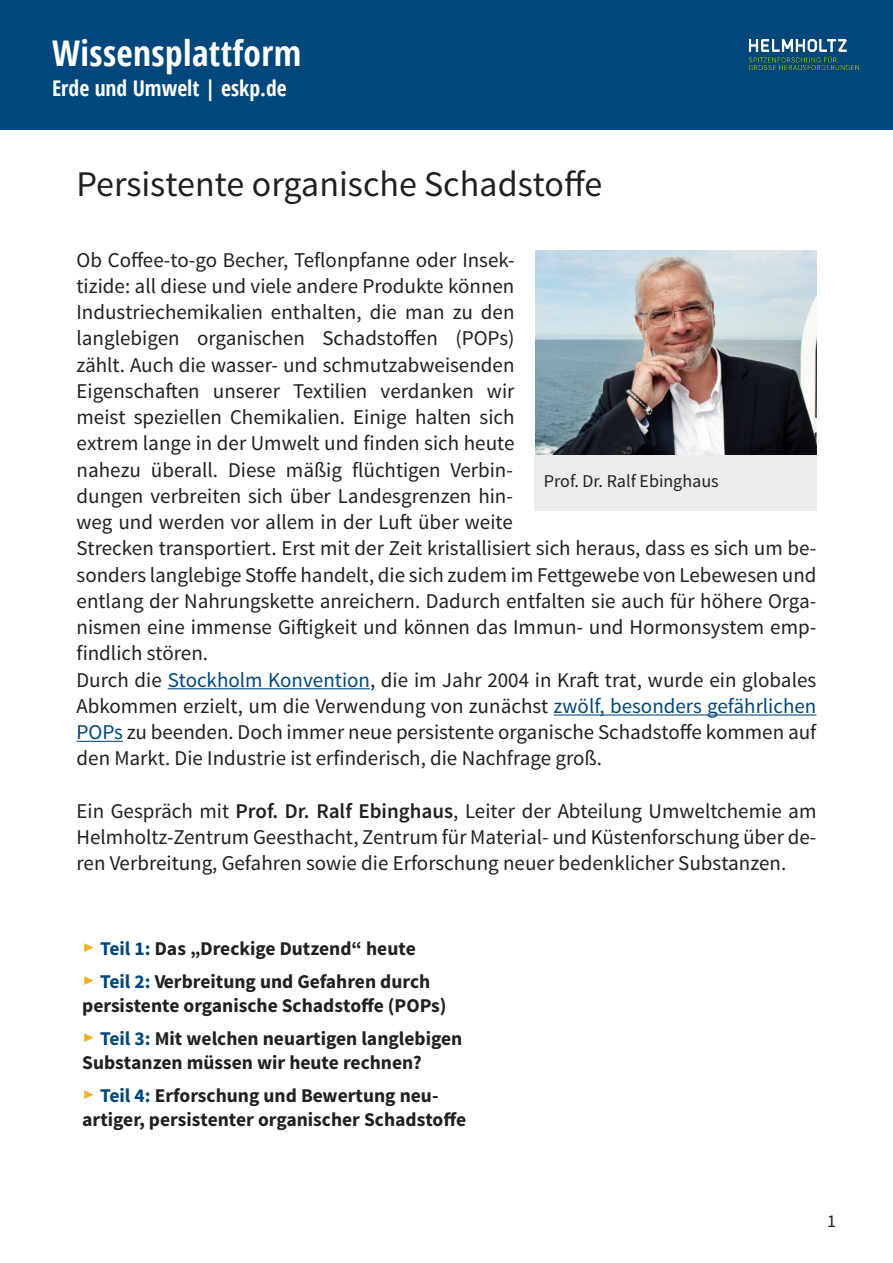
<style>
.page{position:relative;width:893px;height:1263px;background:#fff}
.page>*{position:absolute;margin:0;border:0;box-sizing:border-box;transform-origin:0 0}
.head_1{font:36px "Source Sans Pro";color:#231f20}
.t1{font:700 condensed 35.4px "Open Sans";letter-spacing:.01em;color:#fff}
.t2{font:700 condensed 21.6px "Open Sans";color:#fff}
.Teaser{font:21px/26.2px "Source Sans Pro";color:#231f20;text-align:justify}
.fließ{font:700 19.5px/24px "Source Sans Pro";color:#231f20}
.fließ-2{font:18px "Source Sans Pro";color:#231f20}
.s1{color:#00477b}
.s2{font-weight:600}
.s3{font-family:"Meta Pro";font-weight:400;font-size:24px;color:#f1af24}
</style>
<div class="page">
<div style="left:0;top:0;width:893px;height:130px;background:#00477b"></div>
<img style="left:748px;top:39px;width:112px;height:32px">
<hr style="left:168px;top:688px;width:202px;height:1px;background:#00477b">
<hr style="left:554px;top:714px;width:262px;height:1px;background:#00477b">
<hr style="left:77px;top:741px;width:46px;height:1px;background:#00477b">
<img style="left:536px;top:251px;width:280px;height:204px">
<div style="left:534px;top:455px;width:282px;height:55px;background:#ececee"></div>
<h2 class="t1" style="left:52px;top:29px;width:251px">Wissensplattform</h2>
<p class="t2" style="left:52px;top:73px;width:236px">Erde und Umwelt | eskp.de</p>
<p class="head_1" style="left:77px;top:162px;width:527px">Persistente organische Schadstoffe</p>
<p class="Teaser" style="left:77px;top:247px;width:741px;text-align:left">Ob Coffee-to-go Becher, Teflonpfanne oder Insek-<br>tizide: all diese und viele andere Produkte können<br>Industriechemikalien enthalten, die man zu den<br>langlebigen organischen Schadstoffen (POPs)<br>zählt. Auch die wasser- und schmutzabweisenden<br>Eigenschaften unserer Textilien verdanken wir<br>meist speziellen Chemikalien. Einige halten sich<br>extrem lange in der Umwelt und finden sich heute<br>nahezu überall. Diese mäßig flüchtigen Verbin-<br>dungen verbreiten sich über Landesgrenzen hin-<br>weg und werden vor allem in der Luft über weite<br>Strecken transportiert. Erst mit der Zeit kristallisiert sich heraus, dass es sich um be&shy;sonders langlebige Stoffe handelt, die sich zudem im Fettgewebe von Lebewesen und entlang der Nahrungskette anreichern. Dadurch entfalten sie auch für höhere Orga&shy;nismen eine immense Giftigkeit und können das Immun- und Hormonsystem emp&shy;findlich stören.</p>
<p class="Teaser" style="left:77px;top:667px;width:741px">Durch die <span class="s1">Stockholm Konvention</span>, die im Jahr 2004 in Kraft trat, wurde ein globales Abkommen erzielt, um die Verwendung von zunächst <span class="s1">zwölf, besonders gefährlichen POPs</span> zu beenden. Doch immer neue persistente organische Schadstoffe kommen auf den Markt. Die Industrie ist erfinderisch, die Nachfrage groß.</p>
<p class="Teaser" style="left:77px;top:798px;width:741px">Ein Gespräch mit <span class="s2">Prof. Dr. Ralf Ebinghaus</span>, Leiter der Abteilung Umweltchemie am Helmholtz-Zentrum Geesthacht, Zentrum für Material- und Küstenforschung über de&shy;ren Verbreitung, Gefahren sowie die Erforschung neuer bedenklicher Substanzen.</p>
<p class="fließ-2" style="left:544px;top:470px;width:176px">Prof. Dr. Ralf Ebinghaus</p>
<p class="fließ" style="left:82px;top:937px;width:335px"><span class="s3">▸</span> <span class="s1">Teil 1:</span> Das „Dreckige Dutzend“ heute</p>
<p class="fließ" style="left:82px;top:970px;width:366px"><span class="s3">▸</span> <span class="s1">Teil 2:</span> Verbreitung und Gefahren durch persistente organische Schadstoffe (POPs)</p>
<p class="fließ" style="left:82px;top:1027px;width:382px"><span class="s3">▸</span> <span class="s1">Teil 3:</span> Mit welchen neuartigen langlebigen<br>Substanzen müssen wir heute rechnen?</p>
<p class="fließ" style="left:82px;top:1084px;width:385px"><span class="s3">▸</span> <span class="s1">Teil 4:</span> Erforschung und Bewertung neu&shy;artiger, persistenter organischer Schadstoffe</p>
<p class="fließ-2" style="left:827px;top:1209px;width:10px">1</p>
</div>
